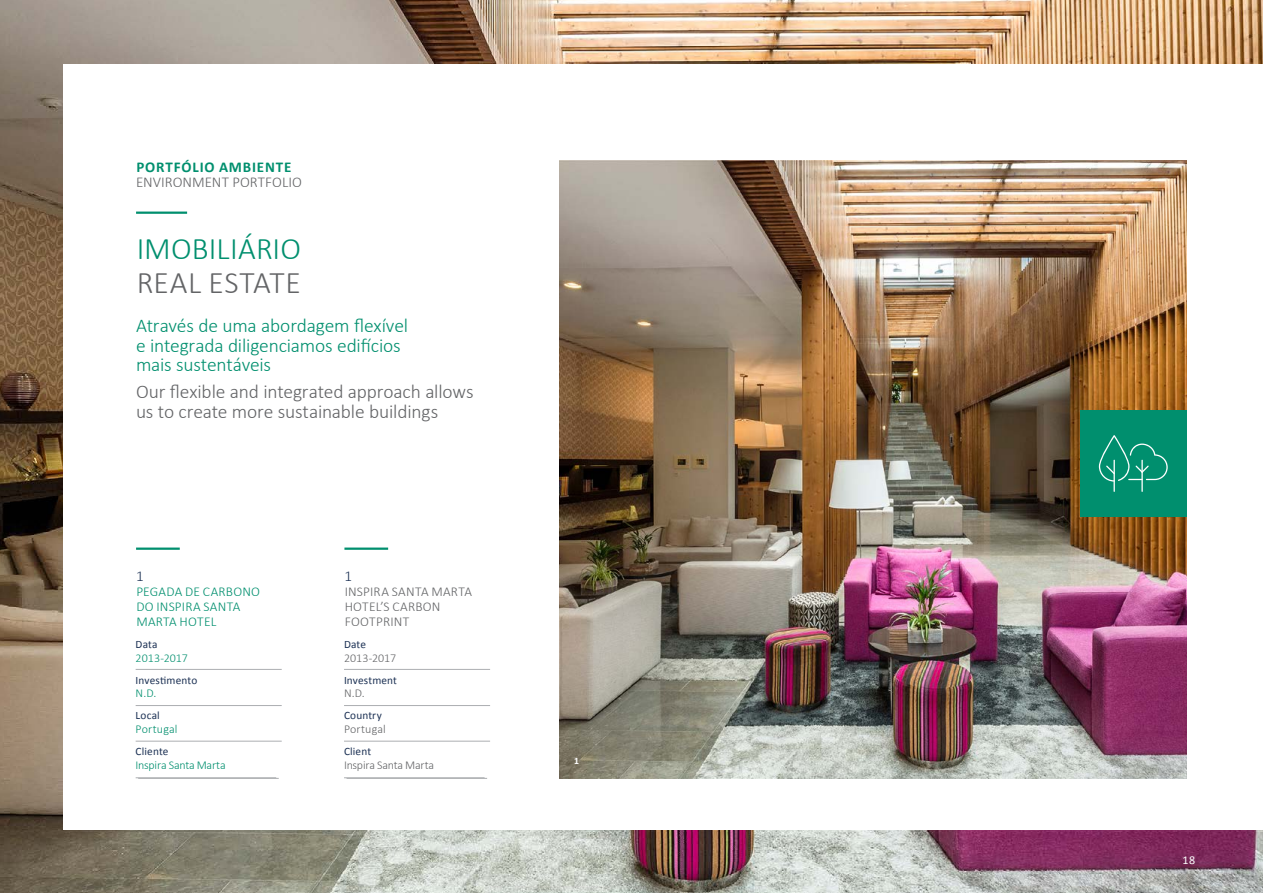
<style>
.page{position:relative;width:1263px;height:893px;background:#fff}
.page>*{position:absolute;margin:0;border:0;box-sizing:border-box;transform-origin:0 0}
.t1{font:300 31.5px "Calibri";letter-spacing:.005em;color:#008f6e}
.t2{font:300 31.5px "Calibri";letter-spacing:.015em;color:#636466}
.t3{font:300 19.5px/19.5px "Calibri";letter-spacing:-.01em;color:#008f6e}
.t4{font:300 19.5px/19.5px "Calibri";letter-spacing:-.01em;color:#636466}
.t5{font:300 15px "Calibri";letter-spacing:.005em;color:#636466}
.t6{font:700 15px "Calibri";letter-spacing:.055em;color:#008f6e}
.t7{font:300 15px "Calibri";color:#1c3154}
.t8{font:300 13.5px/15px "Calibri";letter-spacing:.015em;color:#008f6e}
.t9{font:300 13.5px/15px "Calibri";letter-spacing:.015em;color:#636466}
.t10{font:300 12px "Calibri";letter-spacing:-.01em;color:#008f6e}
.t11{font:300 12px "Calibri";letter-spacing:-.01em;color:#636466}
.t12{font:300 12px "Calibri";letter-spacing:.015em;color:#008f6e}
.t13{font:300 12px "Calibri";letter-spacing:.015em;color:#636466}
.t14{font:12px "Calibri";color:#fff}
.t15{font:11.25px "Calibri";letter-spacing:.01em;color:#1c3154}
.t16{font:700 9.75px "Calibri";color:#fff}
</style>
<div class="page">
<img style="left:0;top:0;width:1263px;height:893px">
<div style="left:64px;top:64px;width:1199px;height:765px;background:#fff"></div>
<img style="left:559px;top:161px;width:627px;height:617px">
<div style="left:1080px;top:410px;width:106px;height:107px;background:#008f6e"></div>
<hr style="left:1141px;top:460px;width:2px;height:32px;background:#fff">
<hr style="left:1113px;top:460px;width:2px;height:32px;background:#fff">
<svg style="left:1099px;top:435px;width:69px;height:47px"></svg>
<hr style="left:136px;top:212px;width:51px;height:2px;background:#008f6e">
<hr style="left:136px;top:548px;width:44px;height:2px;background:#008f6e">
<hr style="left:344px;top:548px;width:44px;height:2px;background:#008f6e">
<hr style="left:136px;top:669px;width:146px;height:1px;background:#acaeb1">
<hr style="left:344px;top:669px;width:146px;height:1px;background:#acaeb1">
<hr style="left:136px;top:741px;width:146px;height:1px;background:#acaeb1">
<hr style="left:344px;top:741px;width:146px;height:1px;background:#acaeb1">
<hr style="left:136px;top:705px;width:146px;height:1px;background:#acaeb1">
<hr style="left:344px;top:705px;width:146px;height:1px;background:#acaeb1">
<hr style="left:136px;top:777px;width:140px;height:1px;background:#acaeb1">
<hr style="left:344px;top:777px;width:141px;height:1px;background:#acaeb1">
<hr style="left:138px;top:778px;width:141px;height:1px;background:#acaeb1">
<hr style="left:347px;top:778px;width:140px;height:1px;background:#acaeb1">
<p class="t6" style="left:136px;top:158px;width:157px">PORTFÓLIO AMBIENTE</p>
<p class="t5" style="left:136px;top:173px;width:168px">ENVIRONMENT PORTFOLIO</p>
<h1 class="t1" style="left:137px;top:229px;width:166px">IMOBILIÁRIO</h1>
<h1 class="t2" style="left:137px;top:263px;width:166px">REAL ESTATE</h1>
<p class="t3" style="left:136px;top:316px;width:273px">Através de uma abordagem flexível e integrada diligenciamos edifícios mais sustentáveis</p>
<p class="t4" style="left:136px;top:382px;width:339px">Our flexible and integrated approach allows us to create more sustainable buildings</p>
<p class="t7" style="left:136px;top:566px;width:9px">1</p>
<p class="t8" style="left:136px;top:583px;width:125px">PEGADA DE CARBONO<br>DO INSPIRA SANTA<br>MARTA HOTEL</p>
<p class="t15" style="left:136px;top:638px;width:23px">Data</p>
<p class="t10" style="left:136px;top:650px;width:54px">2013-2017</p>
<p class="t15" style="left:136px;top:673px;width:63px">Investimento</p>
<p class="t10" style="left:136px;top:686px;width:22px">N.D.</p>
<p class="t15" style="left:136px;top:709px;width:26px">Local</p>
<p class="t12" style="left:136px;top:722px;width:43px">Portugal</p>
<p class="t15" style="left:136px;top:744px;width:34px">Cliente</p>
<p class="t10" style="left:136px;top:757px;width:92px">Inspira Santa Marta</p>
<p class="t7" style="left:344px;top:566px;width:9px">1</p>
<p class="t9" style="left:345px;top:583px;width:129px">INSPIRA SANTA MARTA<br>HOTEL’S CARBON<br>FOOTPRINT</p>
<p class="t15" style="left:344px;top:638px;width:24px">Date</p>
<p class="t11" style="left:344px;top:650px;width:54px">2013-2017</p>
<p class="t15" style="left:344px;top:673px;width:55px">Investment</p>
<p class="t11" style="left:344px;top:686px;width:22px">N.D.</p>
<p class="t15" style="left:344px;top:709px;width:39px">Country</p>
<p class="t13" style="left:344px;top:722px;width:43px">Portugal</p>
<p class="t15" style="left:344px;top:744px;width:29px">Client</p>
<p class="t11" style="left:344px;top:757px;width:92px">Inspira Santa Marta</p>
<p class="t16" style="left:574px;top:754px;width:6px">1</p>
<p class="t14" style="left:1182px;top:853px;width:14px">18</p>
</div>
